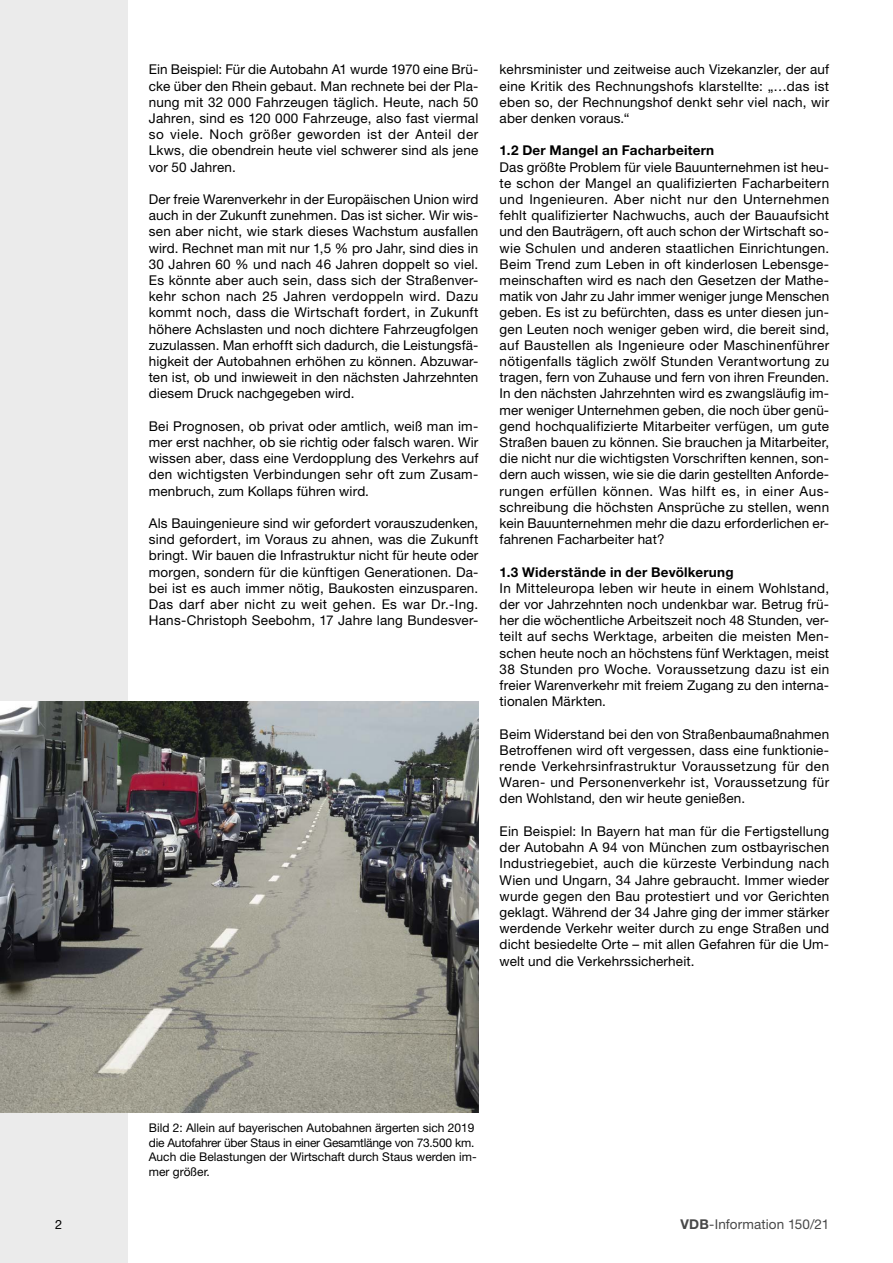
<style>
.page{position:relative;width:893px;height:1263px;background:#fff}
.page>*{position:absolute;margin:0;border:0;box-sizing:border-box;transform-origin:0 0}
.t1{font:13.5px/16.2px "Helvetica Neue";letter-spacing:.01em;color:#000;text-align:justify}
.t2{font:700 13.5px "Helvetica Neue";letter-spacing:.02em;color:#000}
.t3{font:13.5px "Helvetica Neue";letter-spacing:.005em;color:#484848}
.t4{font:12.75px "Helvetica Neue";color:#000}
.t5{font:12px/14.4px "Helvetica Neue";color:#000}
.s1{font-weight:700}
</style>
<div class="page">
<div style="left:0;top:0;width:128px;height:1263px;background:#ebebeb"></div>
<img style="left:0;top:702px;width:478px;height:410px">
<p class="t1" style="left:149px;top:61px;width:331px">Ein Beispiel: Für die Autobahn A1 wurde 1970 eine Brü&shy;cke über den Rhein gebaut. Man rechnete bei der Pla&shy;nung mit 32 000 Fahrzeugen täglich. Heute, nach 50<br>Jahren, sind es 120 000 Fahrzeuge, also fast viermal so viele. Noch größer geworden ist der Anteil der Lkws, die obendrein heute viel schwerer sind als jene vor 50 Jahren.</p>
<p class="t1" style="left:149px;top:191px;width:331px">Der freie Warenverkehr in der Europäischen Union wird auch in der Zukunft zunehmen. Das ist sicher. Wir wis&shy;sen aber nicht, wie stark dieses Wachstum ausfallen wird. Rechnet man mit nur 1,5 % pro Jahr, sind dies in 30 Jahren 60 % und nach 46 Jahren doppelt so viel.<br>Es könnte aber auch sein, dass sich der Straßenver&shy;kehr schon nach 25 Jahren verdoppeln wird. Dazu kommt noch, dass die Wirtschaft fordert, in Zukunft höhere Achslasten und noch dichtere Fahrzeugfolgen zuzulassen. Man erhofft sich dadurch, die Leistungsfä&shy;higkeit der Autobahnen erhöhen zu können. Abzuwar&shy;ten ist, ob und inwieweit in den nächsten Jahrzehnten diesem Druck nachgegeben wird.</p>
<p class="t1" style="left:149px;top:418px;width:331px">Bei Prognosen, ob privat oder amtlich, weiß man im&shy;mer erst nachher, ob sie richtig oder falsch waren. Wir wissen aber, dass eine Verdopplung des Verkehrs auf den wichtigsten Verbindungen sehr oft zum Zusam&shy;menbruch, zum Kollaps führen wird.</p>
<p class="t1" style="left:149px;top:515px;width:331px">Als Bauingenieure sind wir gefordert vorauszudenken, sind gefordert, im Voraus zu ahnen, was die Zukunft bringt. Wir bauen die Infrastruktur nicht für heute oder morgen, sondern für die künftigen Generationen. Da&shy;bei ist es auch immer nötig, Baukosten einzusparen.<br>Das darf aber nicht zu weit gehen. Es war Dr.-Ing.<br>Hans-Christoph Seebohm, 17 Jahre lang Bundesver-</p>
<p class="t1" style="left:500px;top:61px;width:331px">kehrsminister und zeitweise auch Vizekanzler, der auf eine Kritik des Rechnungshofs klarstellte: „…das ist eben so, der Rechnungshof denkt sehr viel nach, wir aber denken voraus.“</p>
<p class="t2" style="left:500px;top:142px;width:216px">1.2 Der Mangel an Facharbeitern</p>
<p class="t1" style="left:500px;top:159px;width:331px">Das größte Problem für viele Bauunternehmen ist heu&shy;te schon der Mangel an qualifizierten Facharbeitern und Ingenieuren. Aber nicht nur den Unternehmen fehlt qualifizierter Nachwuchs, auch der Bauaufsicht und den Bauträgern, oft auch schon der Wirtschaft so&shy;wie Schulen und anderen staatlichen Einrichtungen.<br>Beim Trend zum Leben in oft kinderlosen Lebensge&shy;meinschaften wird es nach den Gesetzen der Mathe&shy;matik von Jahr zu Jahr immer weniger junge Menschen geben. Es ist zu befürchten, dass es unter diesen jun&shy;gen Leuten noch weniger geben wird, die bereit sind, auf Baustellen als Ingenieure oder Maschinenführer nötigenfalls täglich zwölf Stunden Verantwortung zu tragen, fern von Zuhause und fern von ihren Freunden.<br>In den nächsten Jahrzehnten wird es zwangsläufig im&shy;mer weniger Unternehmen geben, die noch über genü&shy;gend hochqualifizierte Mitarbeiter verfügen, um gute Straßen bauen zu können. Sie brauchen ja Mitarbeiter, die nicht nur die wichtigsten Vorschriften kennen, son&shy;dern auch wissen, wie sie die darin gestellten Anforde&shy;rungen erfüllen können. Was hilft es, in einer Aus&shy;schreibung die höchsten Ansprüche zu stellen, wenn kein Bauunternehmen mehr die dazu erforderlichen er&shy;fahrenen Facharbeiter hat?</p>
<p class="t2" style="left:500px;top:563px;width:236px">1.3 Widerstände in der Bevölkerung</p>
<p class="t1" style="left:500px;top:580px;width:331px">In Mitteleuropa leben wir heute in einem Wohlstand, der vor Jahrzehnten noch undenkbar war. Betrug frü&shy;her die wöchentliche Arbeitszeit noch 48 Stunden, ver&shy;teilt auf sechs Werktage, arbeiten die meisten Men&shy;schen heute noch an höchstens fünf Werktagen, meist 38 Stunden pro Woche. Voraussetzung dazu ist ein freier Warenverkehr mit freiem Zugang zu den interna&shy;tionalen Märkten.</p>
<p class="t1" style="left:500px;top:726px;width:331px">Beim Widerstand bei den von Straßenbaumaßnahmen Betroffenen wird oft vergessen, dass eine funktionie&shy;rende Verkehrsinfrastruktur Voraussetzung für den Waren- und Personenverkehr ist, Voraussetzung für den Wohlstand, den wir heute genießen.</p>
<p class="t1" style="left:500px;top:823px;width:331px">Ein Beispiel: In Bayern hat man für die Fertigstellung der Autobahn A 94 von München zum ostbayrischen Industriegebiet, auch die kürzeste Verbindung nach Wien und Ungarn, 34 Jahre gebraucht. Immer wieder wurde gegen den Bau protestiert und vor Gerichten geklagt. Während der 34 Jahre ging der immer stärker werdende Verkehr weiter durch zu enge Straßen und dicht besiedelte Orte – mit allen Gefahren für die Um&shy;welt und die Verkehrssicherheit.</p>
<p class="t5" style="left:149px;top:1121px;width:329px">Bild 2: Allein auf bayerischen Autobahnen ärgerten sich 2019 die Autofahrer über Staus in einer Gesamtlänge von 73.500 km.<br>Auch die Belastungen der Wirtschaft durch Staus werden im&shy;mer größer.</p>
<p class="t4" style="left:55px;top:1217px;width:9px">2</p>
<p class="t3" style="left:680px;top:1216px;width:150px"><span class="s1">VDB</span>-Information 150/21</p>
</div>
